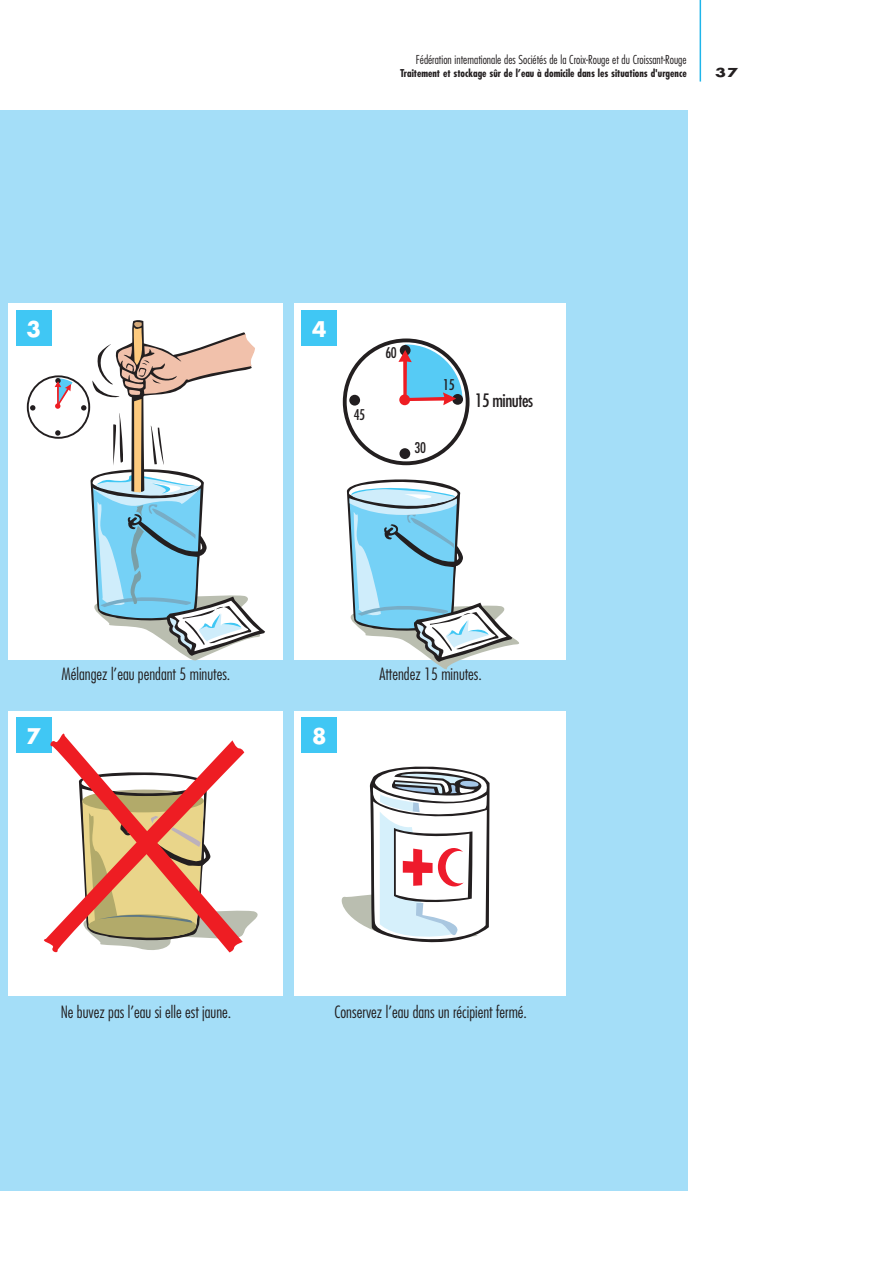
<style>
.page{position:relative;width:893px;height:1263px;background:#fff}
.page>*{position:absolute;margin:0;border:0;box-sizing:border-box;transform-origin:0 0}
.t1{font:700 21px "Futura";color:#fff}
.t2{font:condensed 18px "Futura";letter-spacing:-.025em;color:#231f20}
.t3{font:300 condensed 16.5px "Futura";color:#231f20}
.t4{font:condensed 14.4px "Futura";letter-spacing:-.025em;color:#231f20}
.t5{font:300 condensed 12px "Futura";color:#231f20}
.t6{font:700 12px "Futura";color:#231f20;scale:1.33 1}
.t7{font:700 condensed 10.5px "Futura";color:#231f20}
</style>
<div class="page">
<div style="left:0;top:111px;width:688px;height:1080px;background:#a4def8"></div>
<hr style="left:700px;top:0;width:1px;height:82px;background:#1fb5ea">
<div style="left:8px;top:303px;width:274px;height:356px;background:#fff"></div>
<div style="left:294px;top:303px;width:271px;height:356px;background:#fff"></div>
<div style="left:8px;top:711px;width:274px;height:285px;background:#fff"></div>
<div style="left:294px;top:711px;width:271px;height:285px;background:#fff"></div>
<div style="left:343px;top:338px;width:126px;height:127px;border:4px solid #231f20;border-radius:50%"></div>
<div style="left:349px;top:395px;width:11px;height:11px;background:#221e20;border-radius:50%"></div>
<div style="left:399px;top:448px;width:11px;height:11px;background:#221e20;border-radius:50%"></div>
<svg style="left:398px;top:344px;width:64px;height:61px"></svg>
<div style="left:27px;top:375px;width:63px;height:64px;border:2px solid #231f20;border-radius:50%"></div>
<svg style="left:30px;top:405px;width:5px;height:6px"></svg>
<svg style="left:341px;top:766px;width:149px;height:177px"></svg>
<svg style="left:55px;top:320px;width:216px;height:341px"></svg>
<svg style="left:334px;top:479px;width:196px;height:191px"></svg>
<div style="left:16px;top:310px;width:35px;height:35px;background:#40c7f4"></div>
<div style="left:302px;top:310px;width:35px;height:35px;background:#40c7f4"></div>
<div style="left:16px;top:717px;width:35px;height:35px;background:#40c7f4"></div>
<div style="left:302px;top:717px;width:35px;height:35px;background:#40c7f4"></div>
<svg style="left:38px;top:728px;width:220px;height:225px"></svg>
<p class="t5" style="left:416px;top:54px;width:272px">Fédération internationale des Sociétés de la Croix-Rouge et du Croissant-Rouge</p>
<p class="t7" style="left:400px;top:69px;width:288px">Traitement et stockage sûr de l’eau à domicile dans les situations d'urgence</p>
<p class="t6" style="left:715px;top:67px;width:19px">37</p>
<p class="t1" style="left:26px;top:320px;width:16px">3</p>
<p class="t1" style="left:312px;top:320px;width:16px">4</p>
<p class="t4" style="left:354px;top:408px;width:13px">45</p>
<p class="t4" style="left:385px;top:346px;width:13px">60</p>
<p class="t4" style="left:443px;top:378px;width:13px">15</p>
<p class="t4" style="left:414px;top:441px;width:13px">30</p>
<p class="t2" style="left:475px;top:392px;width:59px">15 minutes</p>
<p class="t3" style="left:62px;top:667px;width:170px">Mélangez l’eau pendant 5 minutes.</p>
<p class="t3" style="left:379px;top:667px;width:104px">Attendez 15 minutes.</p>
<p class="t1" style="left:26px;top:727px;width:16px">7</p>
<p class="t1" style="left:312px;top:727px;width:16px">8</p>
<p class="t3" style="left:61px;top:1005px;width:172px">Ne buvez pas l’eau si elle est jaune.</p>
<p class="t3" style="left:334px;top:1005px;width:194px">Conservez l’eau dans un récipient fermé.</p>
</div>
